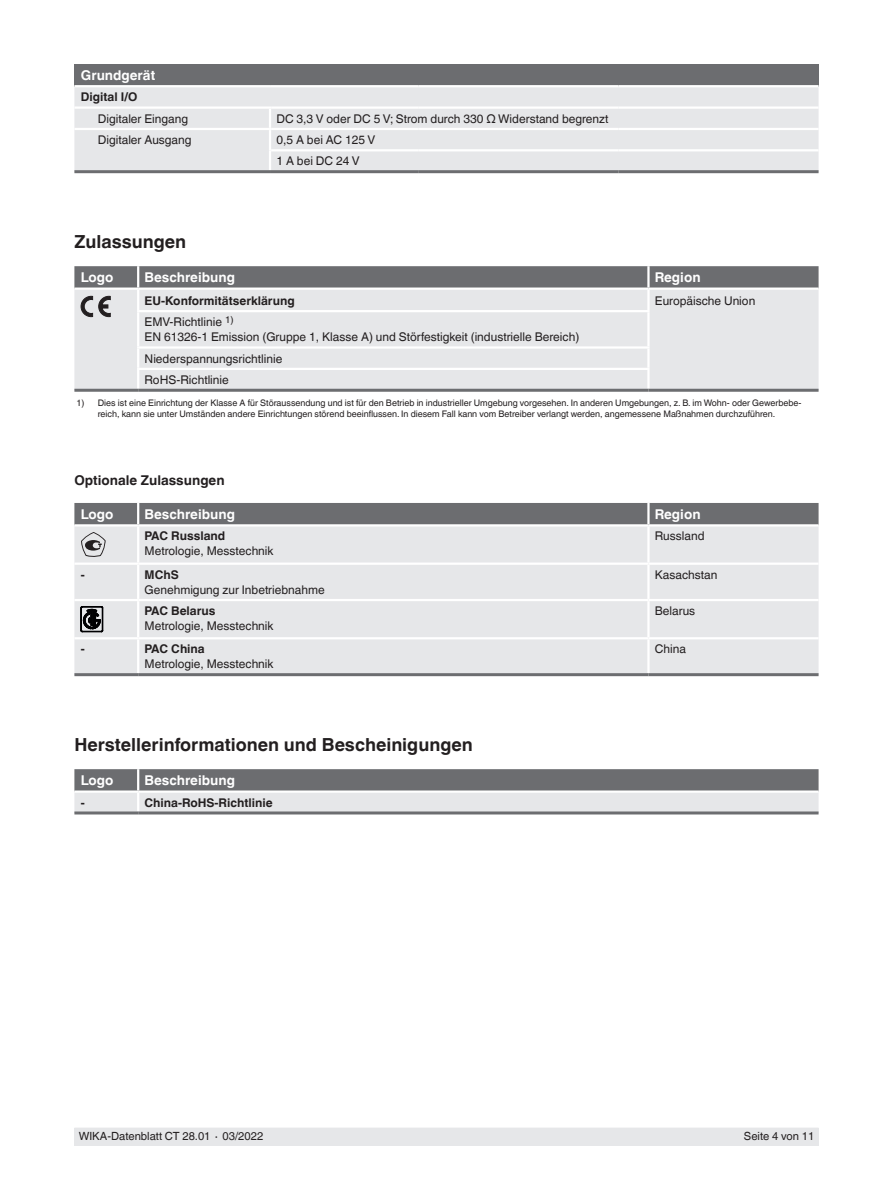
<style>
.page{position:relative;width:893px;height:1188px;background:#fff}
.page>*{position:absolute;margin:0;border:0;box-sizing:border-box;transform-origin:0 0}
.Subheadline1{font:700 18px "Helvetica World";color:#231f20}
.Tables_-_Headline{font:700 13.5px "Helvetica World";color:#fff}
.Subheadline2{font:700 13.5px "Helvetica World";color:#231f20}
.Tables_-_Running_tex{font:12px "Helvetica World";color:#231f20}
.Tables_-_Running_tex-2{font:700 12px "Helvetica World";color:#231f20}
.t1{font:11.25px "Helvetica World";color:#231f20}
.Footnotes{font:9px/10.5px "Helvetica World";color:#231f20}
</style>
<div class="page">
<div style="left:74px;top:1128px;width:745px;height:17px;background:#e6e7e9"></div>
<div style="left:74px;top:64px;width:745px;height:22px;background:#6c6d70"></div>
<div style="left:74px;top:87px;width:745px;height:83px;background:#e6e7e9"></div>
<hr style="left:74px;top:85px;width:196px;height:2px;background:#fff">
<hr style="left:270px;top:85px;width:149px;height:2px;background:#fff">
<hr style="left:419px;top:85px;width:200px;height:2px;background:#fff">
<hr style="left:619px;top:85px;width:200px;height:2px;background:#fff">
<hr style="left:74px;top:106px;width:197px;height:3px;background:#fff">
<svg style="left:269px;top:109px;width:2px;height:19px"></svg>
<hr style="left:74px;top:128px;width:197px;height:2px;background:#fff">
<hr style="left:269px;top:130px;width:2px;height:20px;background:#fff">
<hr style="left:269px;top:150px;width:2px;height:20px;background:#fff">
<hr style="left:271px;top:106px;width:148px;height:3px;background:#fff">
<hr style="left:419px;top:106px;width:200px;height:3px;background:#fff">
<hr style="left:619px;top:106px;width:200px;height:3px;background:#fff">
<hr style="left:271px;top:128px;width:148px;height:2px;background:#fff">
<hr style="left:419px;top:128px;width:200px;height:2px;background:#fff">
<hr style="left:619px;top:128px;width:200px;height:2px;background:#fff">
<hr style="left:271px;top:149px;width:148px;height:2px;background:#fff">
<hr style="left:419px;top:149px;width:200px;height:2px;background:#fff">
<hr style="left:619px;top:149px;width:200px;height:2px;background:#fff">
<hr style="left:74px;top:170px;width:196px;height:3px;background:#6c6d70">
<hr style="left:270px;top:170px;width:149px;height:3px;background:#6c6d70">
<hr style="left:419px;top:170px;width:200px;height:3px;background:#6c6d70">
<hr style="left:619px;top:170px;width:200px;height:3px;background:#6c6d70">
<svg style="left:74px;top:266px;width:745px;height:22px;background:#707174"></svg>
<div style="left:74px;top:290px;width:745px;height:99px;background:#e6e7e9"></div>
<hr style="left:137px;top:310px;width:513px;height:2px;background:#fff">
<hr style="left:137px;top:346px;width:513px;height:3px;background:#fff">
<hr style="left:137px;top:368px;width:513px;height:2px;background:#fff">
<hr style="left:137px;top:290px;width:2px;height:20px;background:#fff">
<hr style="left:137px;top:312px;width:2px;height:34px;background:#fff">
<svg style="left:137px;top:349px;width:2px;height:40px"></svg>
<hr style="left:647px;top:290px;width:3px;height:20px;background:#fff">
<hr style="left:647px;top:312px;width:3px;height:34px;background:#fff">
<hr style="left:647px;top:349px;width:3px;height:19px;background:#fff">
<hr style="left:647px;top:370px;width:3px;height:19px;background:#fff">
<hr style="left:74px;top:389px;width:64px;height:3px;background:#6c6d70">
<hr style="left:648px;top:389px;width:171px;height:3px;background:#6c6d70">
<hr style="left:138px;top:389px;width:510px;height:3px;background:#6c6d70">
<hr style="left:137px;top:266px;width:2px;height:22px;background:#fff">
<hr style="left:647px;top:266px;width:3px;height:22px;background:#fff">
<svg style="left:81px;top:296px;width:12px;height:21px"></svg>
<svg style="left:99px;top:296px;width:11px;height:21px"></svg>
<div style="left:74px;top:503px;width:745px;height:21px;background:#6c6d70"></div>
<div style="left:74px;top:527px;width:745px;height:146px;background:#e6e7e9"></div>
<hr style="left:137px;top:639px;width:2px;height:34px;background:#fff">
<hr style="left:647px;top:639px;width:3px;height:34px;background:#fff">
<hr style="left:74px;top:637px;width:64px;height:2px;background:#fff">
<hr style="left:138px;top:637px;width:510px;height:2px;background:#fff">
<hr style="left:648px;top:637px;width:171px;height:2px;background:#fff">
<hr style="left:137px;top:601px;width:2px;height:36px;background:#fff">
<hr style="left:647px;top:601px;width:3px;height:36px;background:#fff">
<hr style="left:74px;top:599px;width:64px;height:2px;background:#fff">
<hr style="left:138px;top:599px;width:510px;height:2px;background:#fff">
<hr style="left:648px;top:599px;width:171px;height:2px;background:#fff">
<hr style="left:74px;top:563px;width:64px;height:2px;background:#fff">
<hr style="left:138px;top:563px;width:510px;height:2px;background:#fff">
<hr style="left:137px;top:565px;width:2px;height:34px;background:#fff">
<hr style="left:648px;top:563px;width:171px;height:2px;background:#fff">
<hr style="left:647px;top:565px;width:3px;height:34px;background:#fff">
<hr style="left:74px;top:673px;width:64px;height:3px;background:#6c6d70">
<hr style="left:138px;top:673px;width:510px;height:3px;background:#6c6d70">
<hr style="left:648px;top:673px;width:171px;height:3px;background:#6c6d70">
<hr style="left:137px;top:503px;width:2px;height:21px;background:#fff">
<hr style="left:647px;top:503px;width:3px;height:21px;background:#fff">
<hr style="left:647px;top:527px;width:3px;height:36px;background:#fff">
<hr style="left:137px;top:527px;width:2px;height:36px;background:#fff">
<svg style="left:81px;top:532px;width:25px;height:25px"></svg>
<svg style="left:81px;top:606px;width:22px;height:26px"></svg>
<svg style="left:74px;top:769px;width:745px;height:42px;background:#a9aaad"></svg>
<hr style="left:74px;top:811px;width:64px;height:3px;background:#6c6d70">
<hr style="left:138px;top:811px;width:681px;height:3px;background:#6c6d70">
<hr style="left:137px;top:769px;width:2px;height:22px;background:#fff">
<p class="Tables_-_Headline" style="left:81px;top:67px;width:76px">Grundgerät</p>
<p class="Tables_-_Running_tex-2" style="left:81px;top:90px;width:58px">Digital I/O</p>
<p class="Tables_-_Running_tex" style="left:98px;top:111px;width:92px">Digitaler Eingang</p>
<p class="Tables_-_Running_tex" style="left:276px;top:111px;width:334px">DC 3,3 V oder DC 5 V; Strom durch 330 Ω Widerstand begrenzt</p>
<p class="Tables_-_Running_tex" style="left:98px;top:133px;width:95px">Digitaler Ausgang</p>
<p class="Tables_-_Running_tex" style="left:276px;top:133px;width:100px">0,5 A bei AC 125 V</p>
<p class="Tables_-_Running_tex" style="left:276px;top:154px;width:85px">1 A bei DC 24 V</p>
<p class="Subheadline1" style="left:74px;top:231px;width:113px">Zulassungen</p>
<p class="Tables_-_Headline" style="left:81px;top:270px;width:34px">Logo</p>
<p class="Tables_-_Headline" style="left:145px;top:270px;width:92px">Beschreibung</p>
<p class="Tables_-_Headline" style="left:655px;top:270px;width:47px">Region</p>
<p class="Tables_-_Running_tex-2" style="left:145px;top:294px;width:152px">EU-Konformitätserklärung</p>
<p class="Tables_-_Running_tex" style="left:655px;top:294px;width:102px">Europäische Union</p>
<p class="Tables_-_Running_tex" style="left:145px;top:315px;width:90px">EMV-Richtlinie <sup>1)</sup></p>
<p class="Tables_-_Running_tex" style="left:145px;top:330px;width:436px">EN 61326-1 Emission (Gruppe 1, Klasse A) und Störfestigkeit (industrielle Bereich)</p>
<p class="Tables_-_Running_tex" style="left:145px;top:351px;width:139px">Niederspannungsrichtlinie</p>
<p class="Tables_-_Running_tex" style="left:145px;top:373px;width:86px">RoHS-Richtlinie</p>
<p class="Footnotes" style="left:77px;top:398px;width:10px">1)</p>
<p class="Footnotes" style="left:98px;top:398px;width:705px">Dies ist eine Einrichtung der Klasse A für Störaussendung und ist für den Betrieb in industrieller Umgebung vorgesehen. In anderen Umgebungen, z. B. im Wohn- oder Gewerbebe&shy;reich, kann sie unter Umständen andere Einrichtungen störend beeinflussen. In diesem Fall kann vom Betreiber verlangt werden, angemessene Maßnahmen durchzuführen.</p>
<p class="Subheadline2" style="left:74px;top:472px;width:152px">Optionale Zulassungen</p>
<p class="Tables_-_Headline" style="left:81px;top:506px;width:34px">Logo</p>
<p class="Tables_-_Headline" style="left:145px;top:506px;width:92px">Beschreibung</p>
<p class="Tables_-_Headline" style="left:655px;top:506px;width:47px">Region</p>
<p class="Tables_-_Running_tex-2" style="left:145px;top:529px;width:82px">PAC Russland</p>
<p class="Tables_-_Running_tex" style="left:145px;top:544px;width:130px">Metrologie, Messtechnik</p>
<p class="Tables_-_Running_tex" style="left:655px;top:529px;width:51px">Russland</p>
<p class="Tables_-_Running_tex-2" style="left:81px;top:568px;width:5px">-</p>
<p class="Tables_-_Running_tex-2" style="left:145px;top:568px;width:36px">MChS</p>
<p class="Tables_-_Running_tex" style="left:145px;top:583px;width:182px">Genehmigung zur Inbetriebnahme</p>
<p class="Tables_-_Running_tex" style="left:655px;top:568px;width:64px">Kasachstan</p>
<p class="Tables_-_Running_tex-2" style="left:145px;top:604px;width:73px">PAC Belarus</p>
<p class="Tables_-_Running_tex" style="left:145px;top:619px;width:130px">Metrologie, Messtechnik</p>
<p class="Tables_-_Running_tex" style="left:655px;top:604px;width:42px">Belarus</p>
<p class="Tables_-_Running_tex-2" style="left:81px;top:642px;width:5px">-</p>
<p class="Tables_-_Running_tex-2" style="left:145px;top:642px;width:62px">PAC China</p>
<p class="Tables_-_Running_tex" style="left:145px;top:657px;width:130px">Metrologie, Messtechnik</p>
<p class="Tables_-_Running_tex" style="left:655px;top:642px;width:33px">China</p>
<p class="Subheadline1" style="left:74px;top:734px;width:400px">Herstellerinformationen und Bescheinigungen</p>
<p class="Tables_-_Headline" style="left:81px;top:773px;width:34px">Logo</p>
<p class="Tables_-_Headline" style="left:145px;top:773px;width:92px">Beschreibung</p>
<p class="Tables_-_Running_tex-2" style="left:81px;top:795px;width:5px">-</p>
<p class="Tables_-_Running_tex-2" style="left:145px;top:795px;width:130px">China-RoHS-Richtlinie</p>
<p class="t1" style="left:79px;top:1130px;width:186px">WIKA-Datenblatt CT 28.01 ∙ 03/2022</p>
<p class="t1" style="left:744px;top:1130px;width:72px">Seite 4 von 11</p>
</div>
